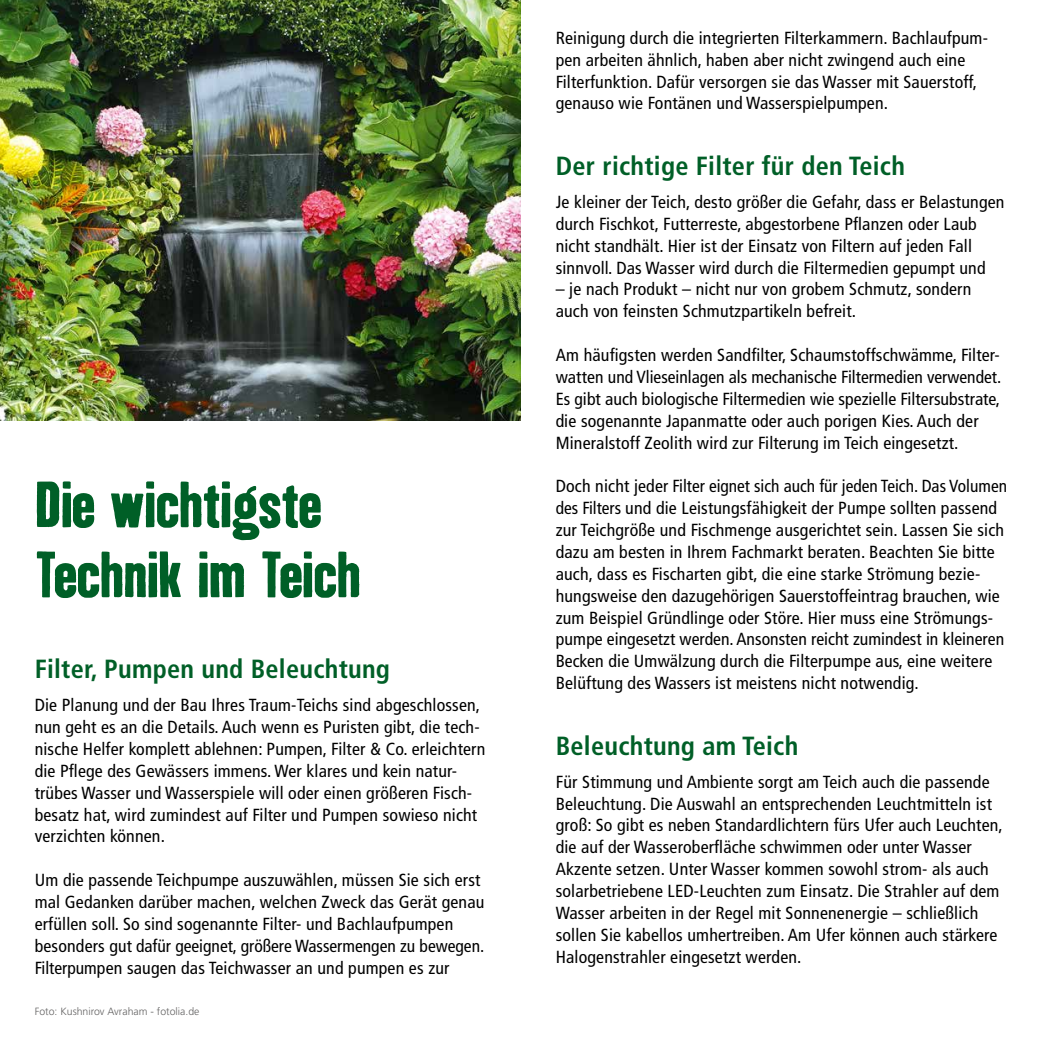
<style>
.page{position:relative;width:1042px;height:1042px;background:#fff}
.page>*{position:absolute;margin:0;border:0;box-sizing:border-box;transform-origin:0 0}
.t1{font:70px/70px "Fressnapf Kipp Pro No One";letter-spacing:-.025em;color:#005f27}
.t2{font:700 condensed 26.25px "Frutiger LT Pro";letter-spacing:.01em;color:#005f27}
.t3{font:condensed 17.5px/21.9px "Frutiger LT Pro";letter-spacing:.01em;color:#000}
.t4{font:300 10.5px "Frutiger LT Pro";color:#646363}
</style>
<div class="page">
<img style="left:0;top:0;width:521px;height:420px">
<h1 class="t1" style="left:35px;top:469px;width:328px">Die wichtigste<br>Technik im Teich</h1>
<h2 class="t2" style="left:35px;top:653px;width:357px">Filter, Pumpen und Beleuchtung</h2>
<p class="t3" style="left:35px;top:694px;width:452px">Die Planung und der Bau Ihres Traum-Teichs sind abgeschlossen, nun geht es an die Details. Auch wenn es Puristen gibt, die tech&shy;nische Helfer komplett ablehnen: Pumpen, Filter &amp; Co. erleichtern die Pflege des Gewässers immens. Wer klares und kein natur&shy;trübes Wasser und Wasserspiele will oder einen größeren Fisch&shy;besatz hat, wird zumindest auf Filter und Pumpen sowieso nicht verzichten können.</p>
<p class="t3" style="left:35px;top:869px;width:451px">Um die passende Teichpumpe auszuwählen, müssen Sie sich erst mal Gedanken darüber machen, welchen Zweck das Gerät genau erfüllen soll. So sind sogenannte Filter- und Bachlaufpumpen besonders gut dafür geeignet, größere Wassermengen zu bewegen.<br>Filterpumpen saugen das Teichwasser an und pumpen es zur</p>
<p class="t4" style="left:35px;top:1005px;width:166px">Foto: Kushnirov Avraham - fotolia.de</p>
<p class="t3" style="left:556px;top:27px;width:434px">Reinigung durch die integrierten Filterkammern. Bachlaufpum&shy;pen arbeiten ähnlich, haben aber nicht zwingend auch eine Filterfunktion. Dafür versorgen sie das Wasser mit Sauerstoff, genauso wie Fontänen und Wasserspielpumpen.</p>
<h2 class="t2" style="left:556px;top:150px;width:351px">Der richtige Filter für den Teich</h2>
<p class="t3" style="left:556px;top:191px;width:450px">Je kleiner der Teich, desto größer die Gefahr, dass er Belastungen durch Fischkot, Futterreste, abgestorbene Pflanzen oder Laub nicht standhält. Hier ist der Einsatz von Filtern auf jeden Fall sinnvoll. Das Wasser wird durch die Filtermedien gepumpt und</p>
<p class="t3" style="left:556px;top:278px;width:417px">– je nach Produkt – nicht nur von grobem Schmutz, sondern auch von feinsten Schmutzpartikeln befreit.</p>
<p class="t3" style="left:556px;top:344px;width:447px">Am häufigsten werden Sandfilter, Schaumstoffschwämme, Filter&shy;watten und Vlieseinlagen als mechanische Filtermedien verwendet.<br>Es gibt auch biologische Filtermedien wie spezielle Filtersubstrate, die sogenannte Japanmatte oder auch porigen Kies. Auch der Mineralstoff Zeolith wird zur Filterung im Teich eingesetzt.</p>
<p class="t3" style="left:556px;top:475px;width:453px">Doch nicht jeder Filter eignet sich auch für jeden Teich. Das Volumen des Filters und die Leistungsfähigkeit der Pumpe sollten passend zur Teichgröße und Fischmenge ausgerichtet sein. Lassen Sie sich dazu am besten in Ihrem Fachmarkt beraten. Beachten Sie bitte auch, dass es Fischarten gibt, die eine starke Strömung bezie&shy;hungsweise den dazugehörigen Sauerstoffeintrag brauchen, wie zum Beispiel Gründlinge oder Störe. Hier muss eine Strömungs&shy;pumpe eingesetzt werden. Ansonsten reicht zumindest in kleineren Becken die Umwälzung durch die Filterpumpe aus, eine weitere Belüftung des Wassers ist meistens nicht notwendig.</p>
<h2 class="t2" style="left:556px;top:730px;width:244px">Beleuchtung am Teich</h2>
<p class="t3" style="left:556px;top:771px;width:449px">Für Stimmung und Ambiente sorgt am Teich auch die passende Beleuchtung. Die Auswahl an entsprechenden Leuchtmitteln ist groß: So gibt es neben Standardlichtern fürs Ufer auch Leuchten, die auf der Wasseroberfläche schwimmen oder unter Wasser Akzente setzen. Unter Wasser kommen sowohl strom- als auch solarbetriebene LED-Leuchten zum Einsatz. Die Strahler auf dem Wasser arbeiten in der Regel mit Sonnenenergie – schließlich sollen Sie kabellos umhertreiben. Am Ufer können auch stärkere Halogenstrahler eingesetzt werden.</p>
</div>
